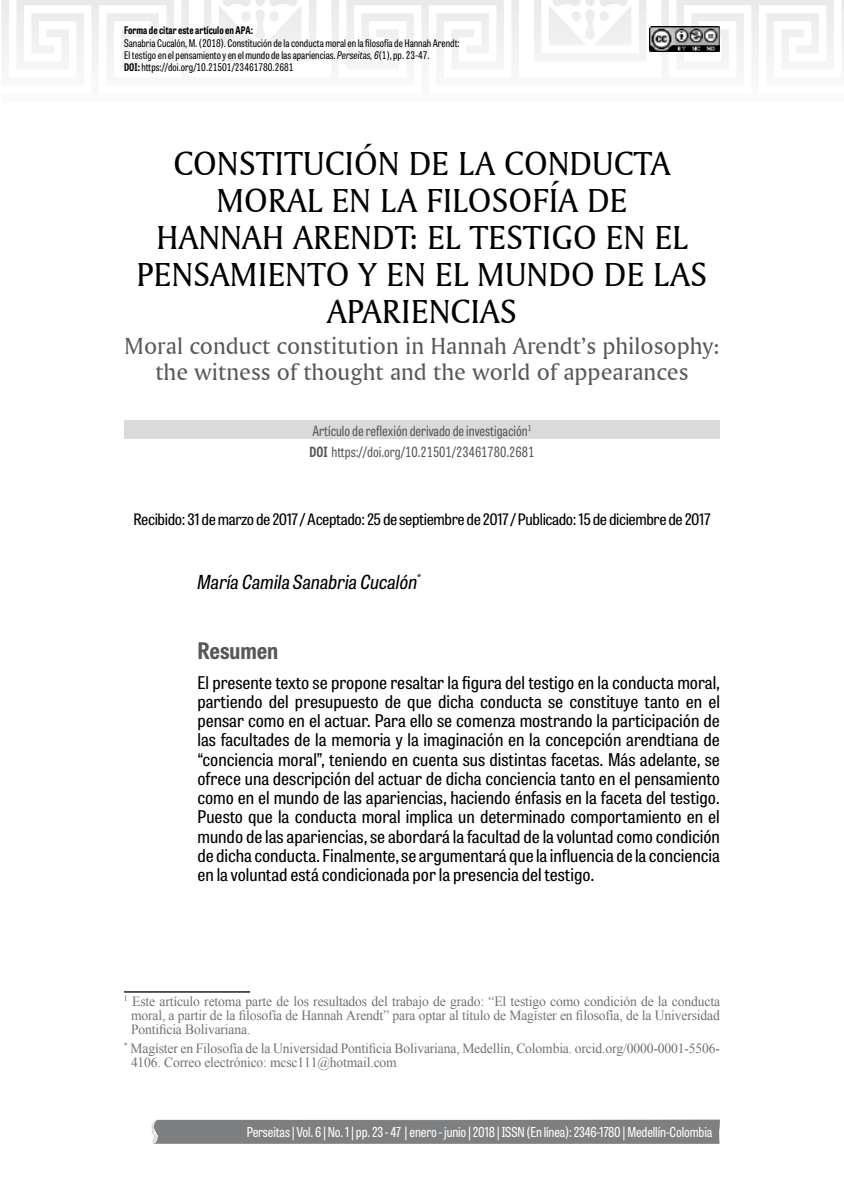
<style>
.page{position:relative;width:844px;height:1191px;background:#fff}
.page>*{position:absolute;margin:0;border:0;box-sizing:border-box;transform-origin:0 0}
.t1{font:35px/36.8px "Amerigo BT Roman A";color:#000;text-align:center}
.t2{font:24.5px/26.2px "Amerigo BT Roman A";color:#58585a;text-align:center}
.t3{font:700 22.75px "Tablet Gothic Condensed";color:#58585a;scale:1.1 1}
.t4{font:italic 19.25px "Tablet Gothic Condensed";color:#000;scale:1.07 1}
.t5{font:17.5px/19.2px "Tablet Gothic Condensed";color:#000;text-align:justify;scale:1.1 1}
.t6{font:15.75px "Tablet Gothic Condensed";letter-spacing:-.02em;color:#000;scale:1.1 1}
.t7{font:14px/14px "Times New Roman";letter-spacing:-.01em;color:#707172;text-align:justify}
.t8{font:14px/21px "Tablet Gothic Condensed";color:#58585a}
.t9{font:13.65px "Tablet Gothic Condensed";letter-spacing:-.01em;color:#fff}
.t10{font:10.5px/12.1px "Tablet Gothic Condensed";color:#000}
.t11{font:700 10.5px "Tablet Gothic Condensed";color:#000}
.s1{font-style:italic}
.s2{font-weight:700}
</style>
<div class="page">
<img style="left:99px;top:0;width:744px;height:62px">
<img style="left:649px;top:27px;width:70px;height:24px">
<div style="left:151px;top:1119px;width:568px;height:24px;background:#7e7f81"></div>
<div style="left:124px;top:420px;width:595px;height:19px;background:#d9dadb"></div>
<hr style="left:124px;top:991px;width:126px;height:1px;background:#000">
<p class="t11" style="left:124px;top:23px;width:130px">Forma de citar este artículo en APA:</p>
<p class="t10" style="left:124px;top:36px;width:337px">Sanabria Cucalón, M. (2018). Constitución de la conducta moral en la filosofía de Hannah Arendt:<br>El testigo en el pensamiento y en el mundo de las apariencias. <span class="s1">Perseitas, 6</span>(1), pp. 23-47.<br><span class="s2">DOI:</span> https://doi.org/10.21501/23461780.2681</p>
<h1 class="t1" style="left:137px;top:145px;width:572px">CONSTITUCIÓN DE LA CONDUCTA<br>MORAL EN LA FILOSOFÍA DE<br>HANNAH ARENDT: EL TESTIGO EN EL<br>PENSAMIENTO Y EN EL MUNDO DE LAS<br>APARIENCIAS</h1>
<h2 class="t2" style="left:125px;top:332px;width:596px">Moral conduct constitution in Hannah Arendt’s philosophy: the witness of thought and the world of appearances</h2>
<p class="t8" style="left:309px;top:420px;width:226px">Artículo de reflexión derivado de investigación<sup>1<br></sup><span class="s2">DOI</span> https://doi.org/10.21501/23461780.2681</p>
<p class="t6" style="left:133px;top:508px;width:526px">Recibido: 31 de marzo de 2017 / Aceptado: 25 de septiembre de 2017 / Publicado: 15 de diciembre de 2017</p>
<p class="t4" style="left:197px;top:568px;width:210px">María Camila Sanabria Cucalón<sup>*</sup></p>
<h3 class="t3" style="left:197px;top:635px;width:75px">Resumen</h3>
<p class="t5" style="left:197px;top:672px;width:476px">El presente texto se propone resaltar la figura del testigo en la conducta moral, partiendo del presupuesto de que dicha conducta se constituye tanto en el pensar como en el actuar. Para ello se comenza mostrando la participación de las facultades de la memoria y la imaginación en la concepción arendtiana de “conciencia moral”, teniendo en cuenta sus distintas facetas. Más adelante, se ofrece una descripción del actuar de dicha conciencia tanto en el pensamiento como en el mundo de las apariencias, haciendo énfasis en la faceta del testigo.<br>Puesto que la conducta moral implica un determinado comportamiento en el mundo de las apariencias, se abordará la facultad de la voluntad como condición de dicha conducta. Finalmente, se argumentará que la influencia de la conciencia en la voluntad está condicionada por la presencia del testigo.</p>
<p class="t7" style="left:131px;top:993px;width:590px;text-indent:-7px"><sup>1</sup> Este artículo retoma parte de los resultados del trabajo de grado: “El testigo como condición de la conducta moral, a partir de la filosofía de Hannah Arendt” para optar al título de Magíster en filosofía, de la Universidad Pontificia Bolivariana.</p>
<p class="t7" style="left:131px;top:1040px;width:590px;text-indent:-7px"><sup>*</sup> Magíster en Filosofía de la Universidad Pontificia Bolivariana, Medellín, Colombia. orcid.org/0000-0001-5506-<br>4106. Correo electrónico: mcsc111@hotmail.com</p>
<p class="t9" style="left:247px;top:1122px;width:467px">Perseitas | Vol. 6 | No. 1 | pp. 23 - 47 | enero - junio | 2018 | ISSN (En línea): 2346-1780 | Medellín-Colombia</p>
</div>
